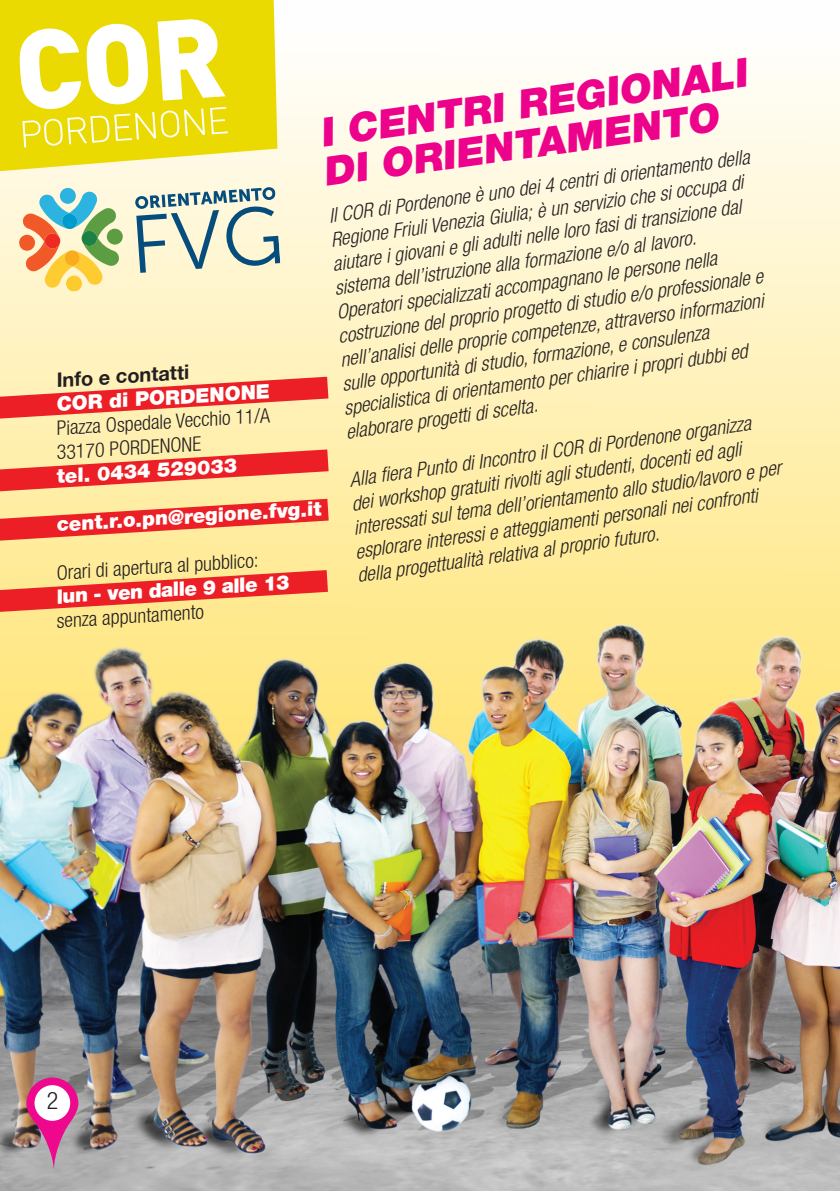
<style>
.page{position:relative;width:840px;height:1191px;background:#fff}
.page>*{position:absolute;margin:0;border:0;box-sizing:border-box;transform-origin:0 0}
.t1{font:italic 900 40px "Helvetica Neue LT Pro";color:#ed028c}
.t2{font:300 condensed 24px "Helvetica Neue LT Pro";color:#231f20}
.t3{font:italic 300 condensed 20px/24px "Helvetica Neue LT Pro";color:#231f20}
.t4{font:300 condensed 20px/23.6px "Helvetica Neue LT Pro";color:#231f20}
.t5{font:900 20px "Helvetica Neue LT Pro";color:#fff}
.t6{font:700 20px "Helvetica Neue LT Pro";color:#231f20}
</style>
<div class="page">
<svg style="left:0;top:76px;width:839px;height:519px;background:#fef3c3"></svg>
<svg style="left:0;top:0;width:277px;height:171px;background:#eddf26"></svg>
<svg style="left:18px;top:18px;width:210px;height:129px"></svg>
<img style="left:0;top:595px;width:839px;height:596px">
<svg style="left:26px;top:1077px;width:52px;height:91px"></svg>
<svg style="left:66px;top:275px;width:16px;height:17px"></svg>
<svg style="left:60px;top:188px;width:16px;height:16px"></svg>
<svg style="left:106px;top:228px;width:17px;height:17px"></svg>
<svg style="left:22px;top:192px;width:98px;height:96px;background:#c7c596"></svg>
<div style="left:19px;top:234px;width:16px;height:17px;background:#f15929;border-radius:50%"></div>
<svg style="left:135px;top:187px;width:145px;height:86px;background:#c2cec1"></svg>
<svg style="left:0;top:449px;width:328px;height:42px;background:#f58265"></svg>
<svg style="left:0;top:499px;width:328px;height:41px;background:#f47f5f"></svg>
<svg style="left:0;top:570px;width:328px;height:42px;background:#f5805a"></svg>
<svg style="left:0;top:377px;width:328px;height:41px;background:#f4816a"></svg>
<h1 class="t1" style="left:513px;top:81px;width:233px;rotate:-8deg">REGION ALI</h1>
<h1 class="t1" style="left:316px;top:109px;width:117px;rotate:-8deg">I CENTRI</h1>
<h1 class="t1" style="left:451px;top:130px;width:210px;rotate:-8deg">ENT AMENTO</h1>
<h1 class="t1" style="left:319px;top:149px;width:91px;rotate:-8deg">DI ORI</h1>
<p class="t3" style="left:327px;top:204px;width:425px;rotate:-8deg">Il COR di Pordenone è uno dei 4 centri di orientamento della</p>
<p class="t3" style="left:329px;top:228px;width:417px;rotate:-8deg">Regione Friuli Venezia Giulia; è un servizio che si occupa di</p>
<p class="t3" style="left:331px;top:252px;width:413px;rotate:-8deg">aiutare i giovani e gli adulti nelle loro fasi di transizione dal</p>
<p class="t3" style="left:332px;top:276px;width:366px;rotate:-8deg">sistema dell’istruzione alla formazione e/o al lavoro.</p>
<p class="t3" style="left:334px;top:300px;width:385px;rotate:-8deg">Operatori specializzati accompagnano le persone nella</p>
<p class="t3" style="left:336px;top:324px;width:429px;rotate:-8deg">costruzione del proprio progetto di studio e/o professionale e</p>
<p class="t3" style="left:338px;top:347px;width:428px;rotate:-8deg">nell’analisi delle proprie competenze, attraverso informazioni</p>
<p class="t3" style="left:340px;top:371px;width:371px;rotate:-8deg">sulle opportunità di studio, formazione, e consulenza</p>
<p class="t3" style="left:342px;top:395px;width:408px;rotate:-8deg">specialistica di orientamento per chiarire i propri dubbi ed</p>
<p class="t6" style="left:55px;top:368px;width:134px;rotate:-4deg">Info e contatti</p>
<p class="t5" style="left:108px;top:389px;width:57px;rotate:-4deg">di PORD</p>
<p class="t5" style="left:194px;top:384px;width:31px;rotate:-4deg">ENON</p>
<p class="t4" style="left:54px;top:417px;width:217px;rotate:-4deg">Piazza Ospedale Vecchio 11/A<br>33170 PORDENONE</p>
<p class="t5" style="left:55px;top:465px;width:182px;rotate:-4deg">tel. 0434 529033</p>
<p class="t5" style="left:55px;top:513px;width:272px;rotate:-4deg">cent.r.o.pn@regione.fvg.it</p>
<p class="t4" style="left:55px;top:561px;width:204px;rotate:-4deg">Orari di apertura al pubblico:</p>
<p class="t3" style="left:344px;top:419px;width:195px;rotate:-8deg">elaborare progetti di scelta.</p>
<p class="t3" style="left:342px;top:468px;width:435px;rotate:-8deg">Alla fi era Punto di Incontro il COR di Pordenone organizza<br>dei workshop gratuiti rivolti agli studenti, docenti ed agli interessati sul tema dell’orientamento allo studio/lavoro e per esplorare interessi e atteggiamenti personali nei confronti della progettualità relativa al proprio futuro.</p>
<p class="t5" style="left:55px;top:585px;width:234px;rotate:-4deg">lun - ven dalle 9 alle 13</p>
<p class="t4" style="left:55px;top:609px;width:149px;rotate:-4deg">senza appuntamento</p>
<p class="t2" style="left:47px;top:1086px;width:13px">2</p>
</div>
